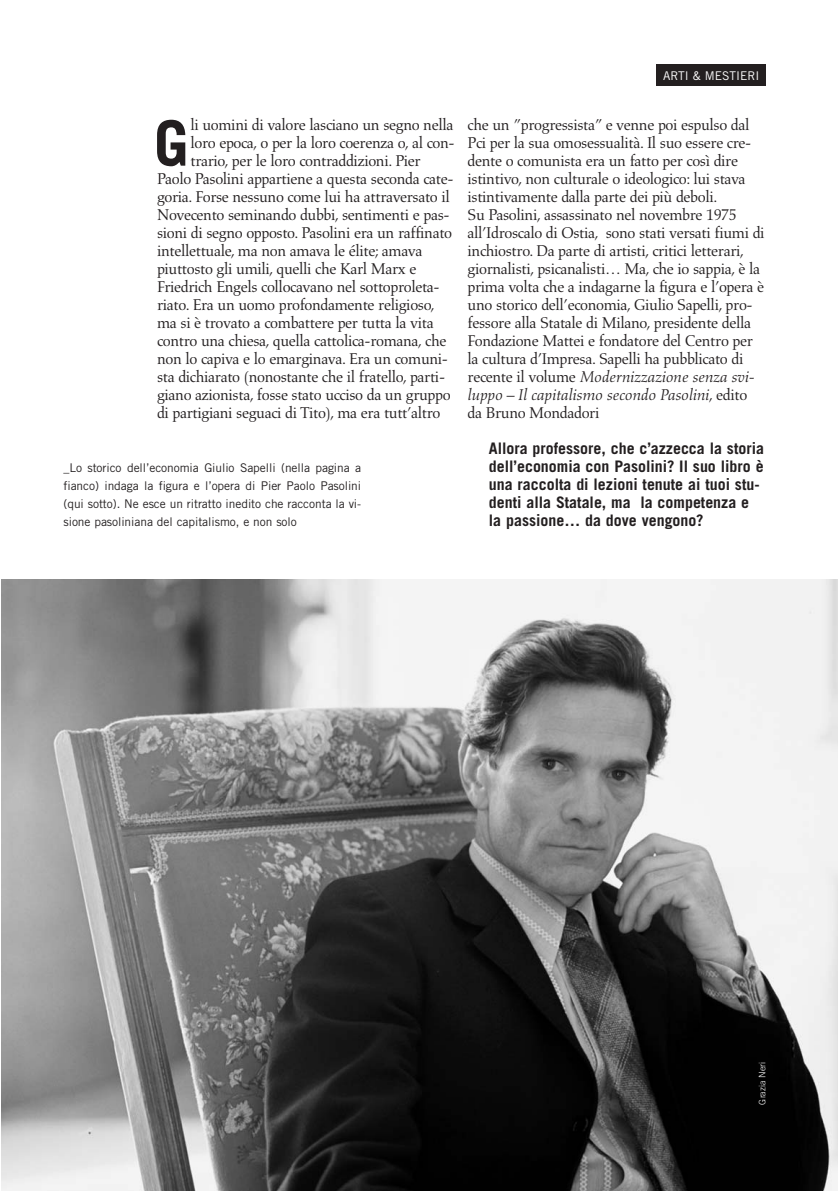
<style>
.page{position:relative;width:838px;height:1191px;background:#fff}
.page>*{position:absolute;margin:0;border:0;box-sizing:border-box;transform-origin:0 0}
.t1{font:700 62.7px "Trade Gothic";color:#231f20}
.t2{font:15.9px/18px "Aldus";letter-spacing:-.025em;color:#231f20}
.t3{font:700 15.9px/18px "Trade Gothic";color:#231f20}
.t4{font:12px/18px "Trade Gothic";letter-spacing:-.005em;color:#231f20;text-align:justify}
.t5{font:12px "Trade Gothic";color:#fff}
.t6{font:300 9px "Trade Gothic";color:#fff}
.s1{font-style:italic}
</style>
<div class="page">
<div style="left:656px;top:65px;width:110px;height:21px;background:#231f20"></div>
<img style="left:2px;top:579px;width:835px;height:611px">
<p class="t5" style="left:663px;top:71px;width:98px">ARTI &amp; MESTIERI</p>
<h1 class="t1" style="left:154px;top:120px;width:36px">G</h1>
<p class="t2" style="left:190px;top:117px;width:264px">li uomini di valore lasciano un segno nella</p>
<p class="t2" style="left:190px;top:135px;width:266px">loro epoca, o per la loro coerenza o, al con-</p>
<p class="t2" style="left:190px;top:153px;width:232px">trario, per le loro contraddizioni. Pier</p>
<p class="t2" style="left:157px;top:171px;width:298px">Paolo Pasolini appartiene a questa seconda cate-</p>
<p class="t2" style="left:157px;top:189px;width:294px">goria. Forse nessuno come lui ha attraversato il</p>
<p class="t2" style="left:157px;top:207px;width:294px">Novecento seminando dubbi, sentimenti e pas-</p>
<p class="t2" style="left:157px;top:225px;width:297px">sioni di segno opposto. Pasolini era un raffinato</p>
<p class="t2" style="left:157px;top:243px;width:267px">intellettuale, ma non amava le élite; amava</p>
<p class="t2" style="left:157px;top:261px;width:261px">piuttosto gli umili, quelli che Karl Marx e</p>
<p class="t2" style="left:157px;top:279px;width:284px">Friedrich Engels collocavano nel sottoproleta-</p>
<p class="t2" style="left:157px;top:297px;width:279px">riato. Era un uomo profondamente religioso,</p>
<p class="t2" style="left:157px;top:315px;width:278px">ma si è trovato a combattere per tutta la vita</p>
<p class="t2" style="left:157px;top:333px;width:291px">contro una chiesa, quella cattolica-romana, che</p>
<p class="t2" style="left:157px;top:351px;width:292px">non lo capiva e lo emarginava. Era un comuni-</p>
<p class="t2" style="left:157px;top:369px;width:290px">sta dichiarato (nonostante che il fratello, parti-</p>
<p class="t2" style="left:157px;top:387px;width:295px">giano azionista, fosse stato ucciso da un gruppo</p>
<p class="t2" style="left:157px;top:405px;width:285px">di partigiani seguaci di Tito), ma era tutt’altro</p>
<p class="t4" style="left:63px;top:459px;width:299px">_Lo storico dell’economia Giulio Sapelli (nella pagina a fianco) indaga la figura e l’opera di Pier Paolo Pasolini (qui sotto). Ne esce un ritratto inedito che racconta la vi&shy;sione pasoliniana del capitalismo, e non solo</p>
<p class="t2" style="left:467px;top:117px;width:298px">che un ”progressista” e venne poi espulso dal Pci per la sua omosessualità. Il suo essere cre&shy;dente o comunista era un fatto per così dire istintivo, non culturale o ideologico: lui stava istintivamente dalla parte dei più deboli.<br>Su Pasolini, assassinato nel novembre 1975 all’Idroscalo di Ostia, sono stati versati fiumi di inchiostro. Da parte di artisti, critici letterari, giornalisti, psicanalisti… Ma, che io sappia, è la prima volta che a indagarne la figura e l’opera è uno storico dell’economia, Giulio Sapelli, pro&shy;fessore alla Statale di Milano, presidente della Fondazione Mattei e fondatore del Centro per la cultura d’Impresa. Sapelli ha pubblicato di recente il volume <span class="s1">Modernizzazione senza svi&shy;luppo – Il capitalismo secondo Pasolini</span>, edito da Bruno Mondadori</p>
<p class="t3" style="left:489px;top:440px;width:277px">Allora professore, che c’azzecca la storia dell’economia con Pasolini? Il suo libro è una raccolta di lezioni tenute ai tuoi stu&shy;denti alla Statale, ma la competenza e la passione… da dove vengono?</p>
<p class="t6" style="left:759px;top:1104px;width:44px;rotate:-90deg">Grazia Neri</p>
</div>
